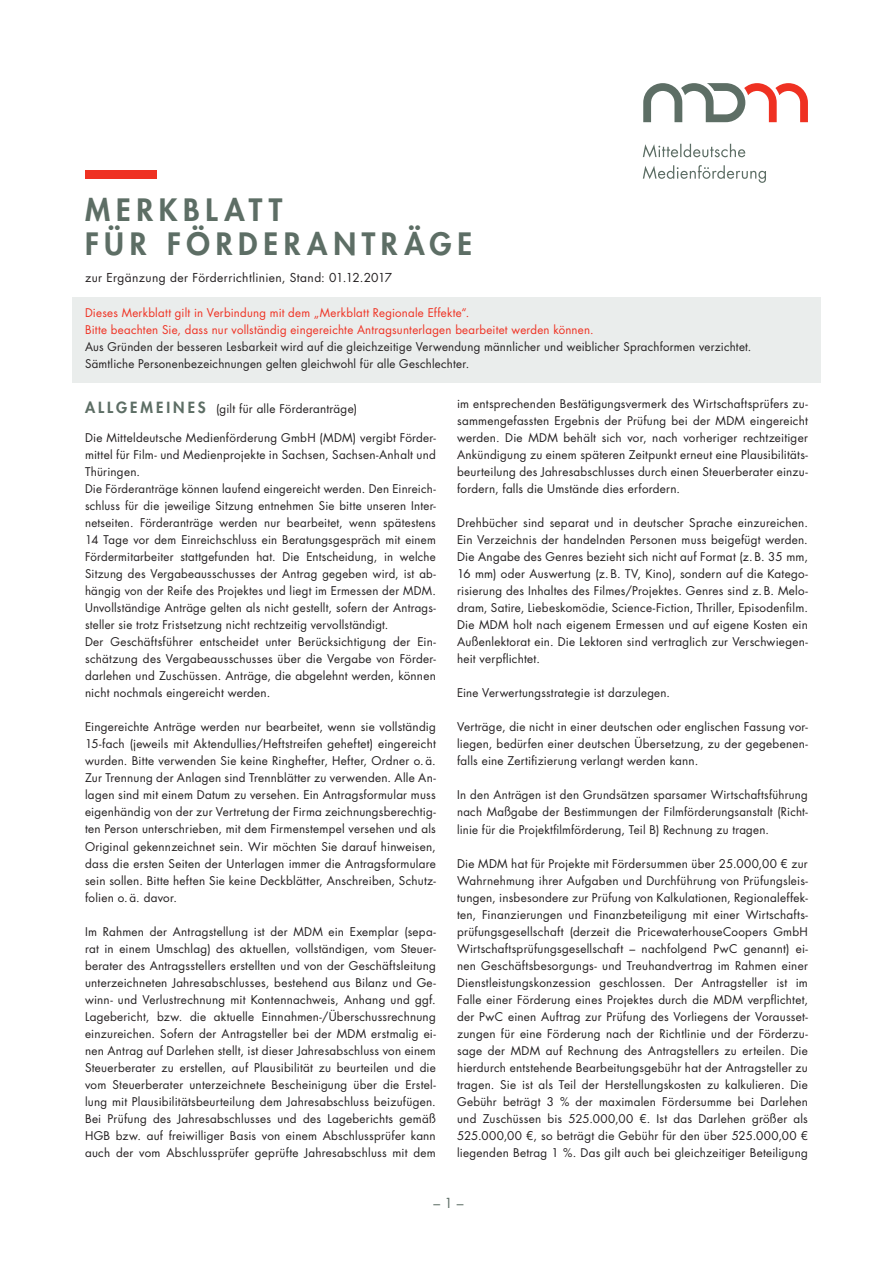
<style>
.page{position:relative;width:893px;height:1263px;background:#fff}
.page>*{position:absolute;margin:0;border:0;box-sizing:border-box;transform-origin:0 0}
.t1{font:800 30px/34px "Futura Std";letter-spacing:.19em;color:#5d6e65}
.t2{font:13.5px "Futura Std";color:#5d6e65}
.t3{font:12px "Futura Std";letter-spacing:.03em;color:#231f20}
.t4{font:11.7px/17px "Futura Std";letter-spacing:.02em;color:#231f20;text-align:justify}
.t5{font:11.7px/16.5px "Futura Std";letter-spacing:.02em;color:#ef3122}
.s1{font-weight:800;font-size:15px;color:#5d6e65}
</style>
<div class="page">
<svg style="left:643px;top:83px;width:165px;height:39px"></svg>
<svg style="left:643px;top:144px;width:123px;height:39px"></svg>
<div style="left:85px;top:170px;width:72px;height:9px;background:#ef3122"></div>
<div style="left:72px;top:298px;width:749px;height:85px;background:#eaedec"></div>
<h1 class="t1" style="left:85px;top:193px;width:388px">MERKBLATT<br>FÜR FÖRDERANTRÄGE</h1>
<p class="t3" style="left:85px;top:270px;width:309px">zur Ergänzung der Förderrichtlinien, Stand: 01.12.2017</p>
<p class="t5" style="left:85px;top:305px;width:510px">Dieses Merkblatt gilt in Verbindung mit dem „Merkblatt Regionale Effekte“.<br>Bitte beachten Sie, dass nur vollständig eingereichte Antragsunterlagen bearbeitet werden können.</p>
<p class="t4" style="left:85px;top:339px;width:668px;line-height:16.5px">Aus Gründen der besseren Lesbarkeit wird auf die gleichzeitige Verwendung männlicher und weiblicher Sprachformen verzichtet.<br>Sämtliche Personenbezeichnungen gelten gleichwohl für alle Geschlechter.</p>
<p class="t4" style="left:85px;top:400px;width:274px"><span class="s1">A L L G E M E I N E S</span> (gilt für alle Förderanträge)</p>
<p class="t4" style="left:85px;top:430px;width:352px;text-align:left">Die Mitteldeutsche Medienförderung GmbH (MDM) vergibt Förder&shy;mittel für Film- und Medienprojekte in Sachsen, Sachsen-Anhalt und Thüringen.<br>Die Förderanträge können laufend eingereicht werden. Den Einreich&shy;schluss für die jeweilige Sitzung entnehmen Sie bitte unseren Inter&shy;netseiten. Förderanträge werden nur bearbeitet, wenn spätestens 14 Tage vor dem Einreichschluss ein Beratungsgespräch mit einem Fördermitarbeiter stattgefunden hat. Die Entscheidung, in welche Sitzung des Vergabeausschusses der Antrag gegeben wird, ist ab&shy;hängig von der Reife des Projektes und liegt im Ermessen der MDM.<br>Unvollständige Anträge gelten als nicht gestellt, sofern der Antrags&shy;steller sie trotz Fristsetzung nicht rechtzeitig vervollständigt.<br>Der Geschäftsführer entscheidet unter Berücksichtigung der Ein&shy;schätzung des Vergabeausschusses über die Vergabe von Förder&shy;darlehen und Zuschüssen. Anträge, die abgelehnt werden, können nicht nochmals eingereicht werden.</p>
<p class="t4" style="left:85px;top:719px;width:352px">Eingereichte Anträge werden nur bearbeitet, wenn sie vollständig 15-fach (jeweils mit Aktendullies/Heftstreifen geheftet) eingereicht wurden. Bitte verwenden Sie keine Ringhefter, Hefter, Ordner o.ä.<br>Zur Trennung der Anlagen sind Trennblätter zu verwenden. Alle An&shy;lagen sind mit einem Datum zu versehen. Ein Antragsformular muss eigenhändig von der zur Vertretung der Firma zeichnungsberechtig&shy;ten Person unterschrieben, mit dem Firmenstempel versehen und als Original gekennzeichnet sein. Wir möchten Sie darauf hinweisen, dass die ersten Seiten der Unterlagen immer die Antragsformulare sein sollen. Bitte heften Sie keine Deckblätter, Anschreiben, Schutz&shy;folien o. ä. davor.</p>
<p class="t4" style="left:85px;top:923px;width:352px">Im Rahmen der Antragstellung ist der MDM ein Exemplar (sepa&shy;rat in einem Umschlag) des aktuellen, vollständigen, vom Steuer&shy;berater des Antragsstellers erstellten und von der Geschäftsleitung unterzeichneten Jahresabschlusses, bestehend aus Bilanz und Ge&shy;winn- und Verlustrechnung mit Kontennachweis, Anhang und ggf.<br>Lagebericht, bzw. die aktuelle Einnahmen-/Überschussrechnung einzureichen. Sofern der Antragsteller bei der MDM erstmalig ei&shy;nen Antrag auf Darlehen stellt, ist dieser Jahresabschluss von einem Steuerberater zu erstellen, auf Plausibilität zu beurteilen und die vom Steuerberater unterzeichnete Bescheinigung über die Erstel&shy;lung mit Plausibilitätsbeurteilung dem Jahresabschluss beizufügen.<br>Bei Prüfung des Jahresabschlusses und des Lageberichts gemäß HGB bzw. auf freiwilliger Basis von einem Abschlussprüfer kann auch der vom Abschlussprüfer geprüfte Jahresabschluss mit dem</p>
<p class="t4" style="left:457px;top:396px;width:352px">im entsprechenden Bestätigungsvermerk des Wirtschaftsprüfers zu&shy;sammengefassten Ergebnis der Prüfung bei der MDM eingereicht werden. Die MDM behält sich vor, nach vorheriger rechtzeitiger Ankündigung zu einem späteren Zeitpunkt erneut eine Plausibilitäts&shy;beurteilung des Jahresabschlusses durch einen Steuerberater einzu&shy;fordern, falls die Umstände dies erfordern.</p>
<p class="t4" style="left:457px;top:515px;width:352px">Drehbücher sind separat und in deutscher Sprache einzureichen.<br>Ein Verzeichnis der handelnden Personen muss beigefügt werden.<br>Die Angabe des Genres bezieht sich nicht auf Format (z. B. 35 mm, 16 mm) oder Auswertung (z. B. TV, Kino), sondern auf die Katego&shy;risierung des Inhaltes des Filmes/Projektes. Genres sind z. B. Melo&shy;dram, Satire, Liebeskomödie, Science-Fiction, Thriller, Episodenfilm.<br>Die MDM holt nach eigenem Ermessen und auf eigene Kosten ein Außenlektorat ein. Die Lektoren sind vertraglich zur Verschwiegen&shy;heit verpflichtet.</p>
<p class="t4" style="left:457px;top:685px;width:214px">Eine Verwertungsstrategie ist darzulegen.</p>
<p class="t4" style="left:457px;top:719px;width:352px">Verträge, die nicht in einer deutschen oder englischen Fassung vor&shy;liegen, bedürfen einer deutschen Übersetzung, zu der gegebenen&shy;falls eine Zertifizierung verlangt werden kann.</p>
<p class="t4" style="left:457px;top:787px;width:352px">In den Anträgen ist den Grundsätzen sparsamer Wirtschaftsführung nach Maßgabe der Bestimmungen der Filmförderungsanstalt (Richt&shy;linie für die Projektfilmförderung, Teil B) Rechnung zu tragen.</p>
<p class="t4" style="left:457px;top:855px;width:352px">Die MDM hat für Projekte mit Fördersummen über 25.000,00 € zur Wahrnehmung ihrer Aufgaben und Durchführung von Prüfungsleis&shy;tungen, insbesondere zur Prüfung von Kalkulationen, Regionaleffek&shy;ten, Finanzierungen und Finanzbeteiligung mit einer Wirtschafts&shy;prüfungsgesellschaft (derzeit die PricewaterhouseCoopers GmbH Wirtschaftsprüfungsgesellschaft – nachfolgend PwC genannt) ei&shy;nen Geschäftsbesorgungs- und Treuhandvertrag im Rahmen einer Dienstleistungskonzession geschlossen. Der Antragsteller ist im Falle einer Förderung eines Projektes durch die MDM verpflichtet, der PwC einen Auftrag zur Prüfung des Vorliegens der Vorausset&shy;zungen für eine Förderung nach der Richtlinie und der Förderzu&shy;sage der MDM auf Rechnung des Antragstellers zu erteilen. Die hierdurch entstehende Bearbeitungsgebühr hat der Antragsteller zu tragen. Sie ist als Teil der Herstellungskosten zu kalkulieren. Die Gebühr beträgt 3 % der maximalen Fördersumme bei Darlehen und Zuschüssen bis 525.000,00 €. Ist das Darlehen größer als 525.000,00 €, so beträgt die Gebühr für den über 525.000,00 € liegenden Betrag 1 %. Das gilt auch bei gleichzeitiger Beteiligung</p>
<p class="t2" style="left:433px;top:1194px;width:32px">– 1 –</p>
</div>
